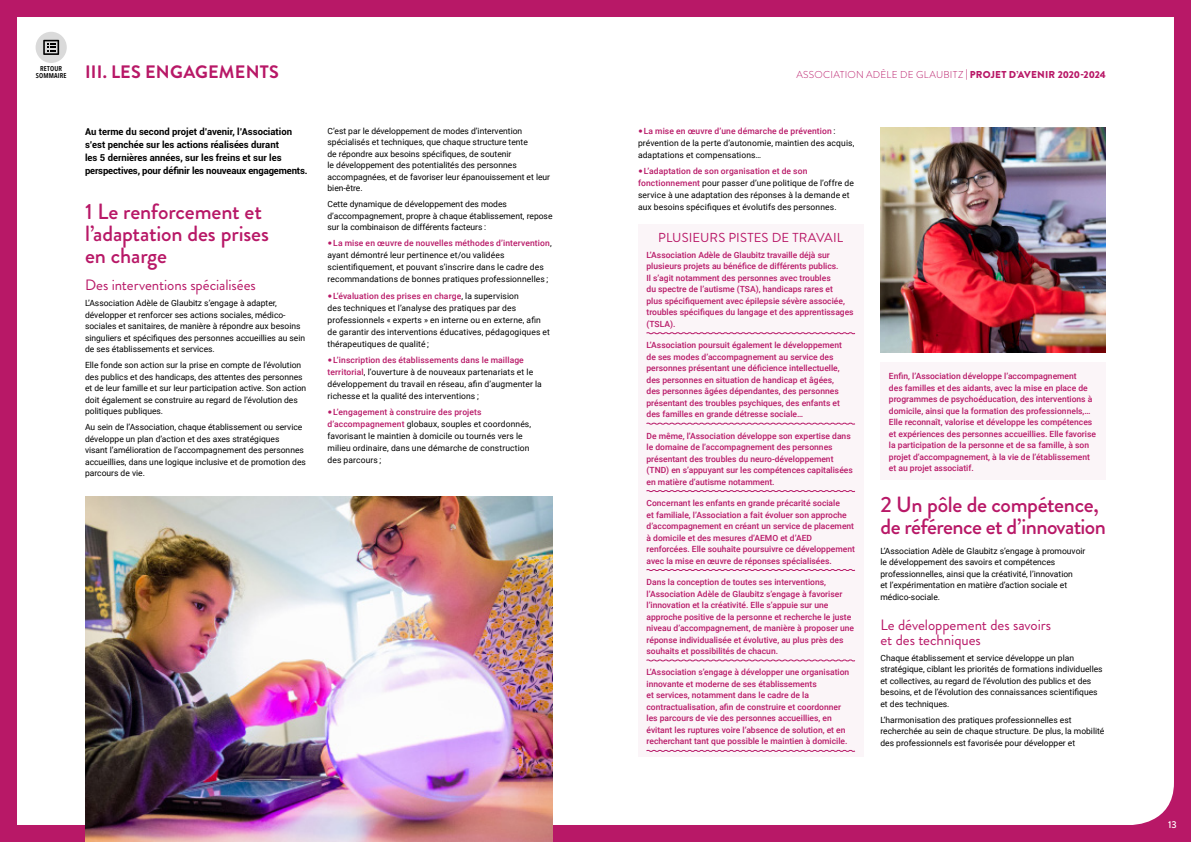
<style>
.page{position:relative;width:1191px;height:842px;background:#b81867}
.page>*{position:absolute;margin:0;border:0;box-sizing:border-box;transform-origin:0 0}
.t1{font:500 22px/22px "Brandon Grotesque";letter-spacing:-.015em;color:#b81867}
.t2{font:700 18px "Brandon Grotesque";letter-spacing:.01em;color:#b81867}
.t3{font:15px/15px "Brandon Grotesque";letter-spacing:-.005em;color:#b81867}
.t4{font:13px "Brandon Grotesque";letter-spacing:.01em;color:#b81867}
.t5{font:300 10px "Brandon Grotesque";letter-spacing:.025em;color:#b81867}
.t6{font:500 10px "Brandon Grotesque";color:#fff}
.t7{font:700 9.5px/13px "Roboto";color:#000}
.t8{font:8.5px/11.5px "Roboto";color:#000}
.t9{font:500 8.5px/11.5px "Roboto";color:#b81867}
.t10{font:600 7px/7px "Avenir Next Condensed";letter-spacing:.02em;color:#000;text-align:center}
.s1{font-family:"Lato";color:#b81867}
.s2{font-weight:500;color:#b81867}
.s3{font-weight:500}
.s4{font-weight:900}
</style>
<div class="page">
<div style="left:17px;top:17px;width:1157px;height:808px;background:#fff"></div>
<img style="left:85px;top:496px;width:468px;height:346px">
<img style="left:880px;top:128px;width:226px;height:225px">
<div style="left:638px;top:224px;width:225px;height:533px;background:#fbf5f8"></div>
<svg style="left:646px;top:332px;width:209px;height:2px"></svg>
<svg style="left:646px;top:422px;width:209px;height:3px"></svg>
<svg style="left:646px;top:490px;width:209px;height:2px"></svg>
<svg style="left:646px;top:569px;width:209px;height:2px"></svg>
<svg style="left:646px;top:659px;width:209px;height:3px"></svg>
<svg style="left:646px;top:749px;width:209px;height:3px"></svg>
<div style="left:880px;top:362px;width:226px;height:118px;background:#fbf5f8"></div>
<div style="left:36px;top:32px;width:31px;height:31px;background:#dadada;border-radius:50%"></div>
<svg style="left:43px;top:40px;width:16px;height:15px"></svg>
<p class="t10" style="left:36px;top:65px;width:32px">RETOUR<br>SOMMAIRE</p>
<h2 class="t2" style="left:85px;top:59px;width:195px">III. LES ENGAGEMENTS</h2>
<p class="t7" style="left:85px;top:124px;width:224px">Au terme du second projet d’avenir, l’Association s’est penchée sur les actions réalisées durant<br>les 5 dernières années, sur les freins et sur les perspectives, pour définir les nouveaux engagements.</p>
<h1 class="t1" style="left:85px;top:200px;width:185px">1 Le renforcement et l’adaptation des prises en charge</h1>
<h3 class="t3" style="left:85px;top:278px;width:172px">Des interventions spécialisées</h3>
<p class="t8" style="left:85px;top:297px;width:221px">L’Association Adèle de Glaubitz s’engage à adapter, développer et renforcer ses actions sociales, médico&shy;sociales et sanitaires, de manière à répondre aux besoins singuliers et spécifiques des personnes accueillies au sein de ses établissements et services.</p>
<p class="t8" style="left:85px;top:359px;width:223px">Elle fonde son action sur la prise en compte de l’évolution des publics et des handicaps, des attentes des personnes et de leur famille et sur leur participation active. Son action doit également se construire au regard de l’évolution des politiques publiques.</p>
<p class="t8" style="left:85px;top:421px;width:222px">Au sein de l’Association, chaque établissement ou service développe un plan d’action et des axes stratégiques<br>visant l’amélioration de l’accompagnement des personnes accueillies, dans une logique inclusive et de promotion des parcours de vie.</p>
<p class="t8" style="left:327px;top:125px;width:224px">C’est par le développement de modes d’intervention spécialisés et techniques, que chaque structure tente<br>de répondre aux besoins spécifiques, de soutenir<br>le développement des potentialités des personnes accompagnées, et de favoriser leur épanouissement et leur bien-être.</p>
<p class="t8" style="left:327px;top:198px;width:226px">Cette dynamique de développement des modes d’accompagnement, propre à chaque établissement, repose sur la combinaison de différents facteurs :</p>
<p class="t8" style="left:327px;top:237px;width:226px;line-height:12px"><span class="s1">ҋ</span><span class="s2">La mise en œuvre de nouvelles méthodes d’intervention</span>, ayant démontré leur pertinence et/ou validées scientifiquement, et pouvant s’inscrire dans le cadre des recommandations de bonnes pratiques professionnelles ;</p>
<p class="t8" style="left:327px;top:289px;width:224px;line-height:12px"><span class="s1">ҋ</span><span class="s2">L’évaluation des prises en charge</span>, la supervision<br>des techniques et l’analyse des pratiques par des professionnels « experts » en interne ou en externe, afin de garantir des interventions éducatives, pédagogiques et thérapeutiques de qualité ;</p>
<p class="t8" style="left:327px;top:354px;width:216px;line-height:12px"><span class="s1">ҋ</span><span class="s2">L’inscription des établissements dans le maillage territorial</span>, l’ouverture à de nouveaux partenariats et le développement du travail en réseau, afin d’augmenter la richesse et la qualité des interventions ;</p>
<p class="t8" style="left:327px;top:406px;width:205px;line-height:12px"><span class="s1">ҋ</span><span class="s2">L’engagement à construire des projets d’accompagnement</span> globaux, souples et coordonnés, favorisant le maintien à domicile ou tournés vers le milieu ordinaire, dans une démarche de construction des parcours ;</p>
<p class="t5" style="left:796px;top:68px;width:311px">ASSOCIATION ADÈLE DE GLAUBITZ <span class="s3">|</span> <span class="s4">PROJET D’AVENIR 2020-2024</span></p>
<p class="t8" style="left:638px;top:125px;width:218px;line-height:12px"><span class="s1">ҋ</span><span class="s2">La mise en œuvre d’une démarche de prévention</span> : prévention de la perte d’autonomie, maintien des acquis, adaptations et compensations…</p>
<p class="t8" style="left:638px;top:165px;width:217px;line-height:12px"><span class="s1">ҋ</span><span class="s2">L’adaptation de son organisation et de son fonctionnement</span> pour passer d’une politique de l’offre de service à une adaptation des réponses à la demande et aux besoins spécifiques et évolutifs des personnes.</p>
<h3 class="t4" style="left:658px;top:229px;width:186px">PLUSIEURS PISTES DE TRAVAIL</h3>
<p class="t9" style="left:646px;top:249px;width:209px">L’Association Adèle de Glaubitz travaille déjà sur plusieurs projets au bénéfice de différents publics.<br>Il s’agit notamment des personnes avec troubles<br>du spectre de l’autisme (TSA), handicaps rares et<br>plus spécifiquement avec épilepsie sévère associée, troubles spécifiques du langage et des apprentissages (TSLA).</p>
<p class="t9" style="left:646px;top:339px;width:197px">L’Association poursuit également le développement de ses modes d’accompagnement au service des personnes présentant une déficience intellectuelle, des personnes en situation de handicap et âgées, des personnes âgées dépendantes, des personnes présentant des troubles psychiques, des enfants et des familles en grande détresse sociale…</p>
<p class="t9" style="left:646px;top:430px;width:208px">De même, l’Association développe son expertise dans le domaine de l’accompagnement des personnes présentant des troubles du neuro-développement (TND) en s’appuyant sur les compétences capitalisées en matière d’autisme notamment.</p>
<p class="t9" style="left:646px;top:497px;width:210px">Concernant les enfants en grande précarité sociale<br>et familiale, l’Association a fait évoluer son approche d’accompagnement en créant un service de placement à domicile et des mesures d’AEMO et d’AED renforcées. Elle souhaite poursuivre ce développement avec la mise en œuvre de réponses spécialisées.</p>
<p class="t9" style="left:646px;top:576px;width:209px">Dans la conception de toutes ses interventions, l’Association Adèle de Glaubitz s’engage à favoriser l’innovation et la créativité. Elle s’appuie sur une approche positive de la personne et recherche le juste niveau d’accompagnement, de manière à proposer une réponse individualisée et évolutive, au plus près des souhaits et possibilités de chacun.</p>
<p class="t9" style="left:646px;top:666px;width:204px">L’Association s’engage à développer une organisation innovante et moderne de ses établissements<br>et services, notamment dans le cadre de la contractualisation, afin de construire et coordonner les parcours de vie des personnes accueillies, en évitant les ruptures voire l’absence de solution, et en recherchant tant que possible le maintien à domicile.</p>
<p class="t9" style="left:889px;top:370px;width:208px">Enfin, l’Association développe l’accompagnement<br>des familles et des aidants, avec la mise en place de programmes de psychoéducation, des interventions à domicile, ainsi que la formation des professionnels,… Elle reconnaît, valorise et développe les compétences et expériences des personnes accueillies. Elle favorise la participation de la personne et de sa famille, à son projet d’accompagnement, à la vie de l’établissement et au projet associatif.</p>
<h1 class="t1" style="left:880px;top:493px;width:227px">2 Un pôle de compétence, de référence et d’innovation</h1>
<p class="t8" style="left:880px;top:544px;width:206px">L’Association Adèle de Glaubitz s’engage à promouvoir le développement des savoirs et compétences professionnelles, ainsi que la créativité, l’innovation<br>et l’expérimentation en matière d’action sociale et médico-sociale.</p>
<h3 class="t3" style="left:880px;top:618px;width:172px">Le développement des savoirs et des techniques</h3>
<p class="t8" style="left:880px;top:652px;width:224px">Chaque établissement et service développe un plan stratégique, ciblant les priorités de formations individuelles et collectives, au regard de l’évolution des publics et des besoins, et de l’évolution des connaissances scientifiques et des techniques.</p>
<p class="t8" style="left:880px;top:714px;width:225px">L’harmonisation des pratiques professionnelles est recherchée au sein de chaque structure. De plus, la mobilité des professionnels est favorisée pour développer et</p>
<p class="t6" style="left:1168px;top:817px;width:10px">13</p>
</div>
